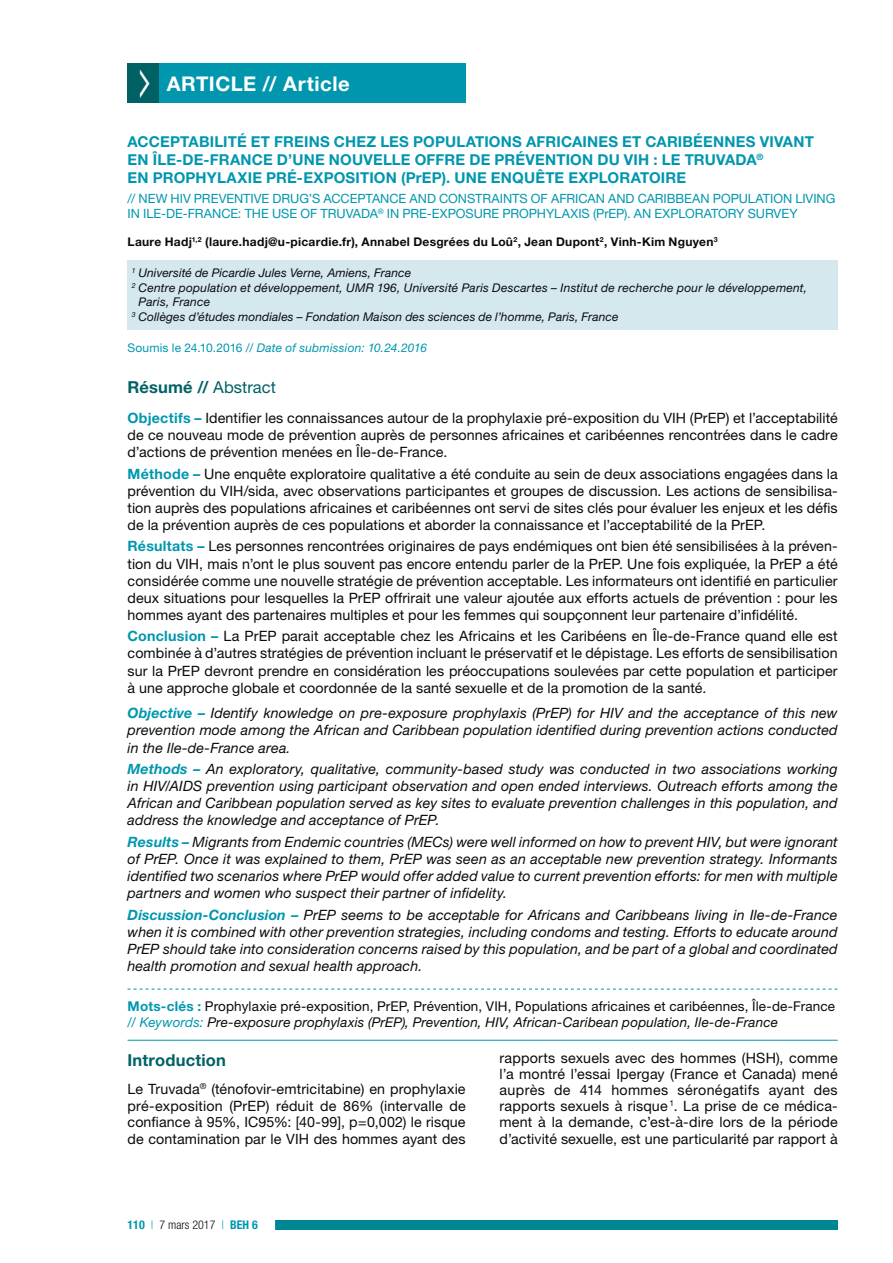
<style>
.page{position:relative;width:893px;height:1263px;background:#fff}
.page>*{position:absolute;margin:0;border:0;box-sizing:border-box;transform-origin:0 0}
.t1{font:700 20.25px "Helvetica Neue LT Std";letter-spacing:.025em;color:#fff}
.t2{font:700 16.5px "Helvetica Neue LT Std";letter-spacing:.01em;color:#006165}
.t3{font:700 15px/18px "Helvetica Neue LT Std";letter-spacing:.01em;color:#0097ae}
.t4{font:14.25px/17.1px "Helvetica Neue LT Std";letter-spacing:.005em;color:#090b0d;text-align:justify}
.t5{font:italic 14.25px/17.1px "Helvetica Neue LT Std";letter-spacing:.01em;color:#090b0d;text-align:justify}
.t6{font:13.5px/16.4px "Helvetica Neue LT Std";letter-spacing:.01em;color:#090b0d}
.t7{font:12.75px/15.3px "Helvetica Neue LT Std";letter-spacing:-.005em;color:#0097ae}
.t8{font:italic 12px "Helvetica Neue LT Std";letter-spacing:.01em;color:#090b0d}
.t9{font:700 12px "Helvetica Neue LT Std";letter-spacing:.025em;color:#090b0d}
.t10{font:italic 12px "Helvetica Neue LT Std";letter-spacing:.015em;color:#0097ae}
.t11{font:300 condensed 12px "Helvetica Neue LT Std";color:#090b0d}
.s1{font-style:normal}
.s2{font-weight:400}
.s3{font-weight:700;color:#0097ae}
.s4{font-style:italic;color:#0097ae}
.s5{font-style:italic}
.s6{color:#0097ae}
</style>
<div class="page">
<div style="left:242px;top:1221px;width:596px;height:9px;background:#008593"></div>
<div style="left:110px;top:1219px;width:165px;height:12px;background:#fff"></div>
<div style="left:159px;top:64px;width:307px;height:39px;background:#0097ae"></div>
<div style="left:128px;top:260px;width:710px;height:69px;background:#d4e8ee"></div>
<svg style="left:128px;top:989px;width:710px;height:1px"></svg>
<hr style="left:128px;top:1040px;width:710px;height:1px;background:#0097ae">
<div style="left:128px;top:64px;width:31px;height:39px;background:#006165"></div>
<h1 class="t1" style="left:167px;top:71px;width:184px">ARTICLE // Article</h1>
<p class="t3" style="left:128px;top:133px;width:688px">ACCEPTABILITÉ ET FREINS CHEZ LES POPULATIONS AFRICAINES ET CARIBÉENNES VIVANT<br>EN ÎLE-DE-FRANCE D’UNE NOUVELLE OFFRE DE PRÉVENTION DU VIH : LE TRUVADA<sup>®<br></sup>EN PROPHYLAXIE PRÉ-EXPOSITION (PrEP). UNE ENQUÊTE EXPLORATOIRE</p>
<p class="t7" style="left:128px;top:191px;width:709px">// NEW HIV PREVENTIVE DRUG’S ACCEPTANCE AND CONSTRAINTS OF AFRICAN AND CARIBBEAN POPULATION LIVING<br>IN ILE-DE-FRANCE: THE USE OF TRUVADA<sup>®</sup> IN PRE-EXPOSURE PROPHYLAXIS (PrEP). AN EXPLORATORY SURVEY</p>
<p class="t9" style="left:128px;top:234px;width:592px">Laure Hadj<sup>1,2</sup> (laure.hadj@u-picardie.fr), Annabel Desgrées du Loû<sup>2</sup>, Jean Dupont<sup>2</sup>, Vinh-Kim Nguyen<sup>3</sup></p>
<p class="t8" style="left:132px;top:266px;width:281px"><sup>1</sup> Université de Picardie Jules Verne, Amiens, France</p>
<p class="t8" style="left:132px;top:280px;width:677px"><sup>2</sup> Centre population et développement, UMR 196, Université Paris Descartes – Institut de recherche pour le développement,</p>
<p class="t8" style="left:139px;top:295px;width:73px">Paris, France</p>
<p class="t8" style="left:132px;top:309px;width:488px"><sup>3</sup> Collèges d’études mondiales – Fondation Maison des sciences de l’homme, Paris, France</p>
<p class="t10" style="left:128px;top:341px;width:301px"><span class="s1">Soumis le 24.10.2016 //</span> Date of submission: 10.24.2016</p>
<p class="t2" style="left:128px;top:377px;width:150px">Résumé // <span class="s2">Abstract</span></p>
<p class="t4" style="left:128px;top:409px;width:712px"><span class="s3">Objectifs –</span> Identifier les connaissances autour de la prophylaxie pré-exposition du VIH (PrEP) et l’acceptabilité de ce nouveau mode de prévention auprès de personnes africaines et caribéennes rencontrées dans le cadre d’actions de prévention menées en Île-de-France.</p>
<p class="t4" style="left:128px;top:465px;width:712px"><span class="s3">Méthode –</span> Une enquête exploratoire qualitative a été conduite au sein de deux associations engagées dans la prévention du VIH/sida, avec observations participantes et groupes de discussion. Les actions de sensibilisa&shy;tion auprès des populations africaines et caribéennes ont servi de sites clés pour évaluer les enjeux et les défis de la prévention auprès de ces populations et aborder la connaissance et l’acceptabilité de la PrEP.</p>
<p class="t4" style="left:128px;top:538px;width:712px"><span class="s3">Résultats –</span> Les personnes rencontrées originaires de pays endémiques ont bien été sensibilisées à la préven&shy;tion du VIH, mais n’ont le plus souvent pas encore entendu parler de la PrEP. Une fois expliquée, la PrEP a été considérée comme une nouvelle stratégie de prévention acceptable. Les informateurs ont identifié en particulier deux situations pour lesquelles la PrEP offrirait une valeur ajoutée aux efforts actuels de prévention : pour les hommes ayant des partenaires multiples et pour les femmes qui soupçonnent leur partenaire d’infidélité.</p>
<p class="t4" style="left:128px;top:627px;width:712px"><span class="s3">Conclusion –</span> La PrEP parait acceptable chez les Africains et les Caribéens en Île-de-France quand elle est combinée à d’autres stratégies de prévention incluant le préservatif et le dépistage. Les efforts de sensibilisation sur la PrEP devront prendre en considération les préoccupations soulevées par cette population et participer à une approche globale et coordonnée de la santé sexuelle et de la promotion de la santé.</p>
<p class="t5" style="left:128px;top:704px;width:712px"><span class="s3">Objective –</span> Identify knowledge on pre-exposure prophylaxis (PrEP) for HIV and the acceptance of this new prevention mode among the African and Caribbean population identified during prevention actions conducted in the Ile-de-France area.</p>
<p class="t5" style="left:128px;top:760px;width:712px"><span class="s3">Methods –</span> An exploratory, qualitative, community-based study was conducted in two associations working in HIV/AIDS prevention using participant observation and open ended interviews. Outreach efforts among the African and Caribbean population served as key sites to evaluate prevention challenges in this population, and address the knowledge and acceptance of PrEP.</p>
<p class="t5" style="left:128px;top:833px;width:712px"><span class="s3">Results –</span> Migrants from Endemic countries (MECs) were well informed on how to prevent HIV, but were ignorant of PrEP. Once it was explained to them, PrEP was seen as an acceptable new prevention strategy. Informants identified two scenarios where PrEP would offer added value to current prevention efforts: for men with multiple partners and women who suspect their partner of infidelity.</p>
<p class="t5" style="left:128px;top:906px;width:712px"><span class="s3">Discussion-Conclusion –</span> PrEP seems to be acceptable for Africans and Caribbeans living in Ile-de-France when it is combined with other prevention strategies, including condoms and testing. Efforts to educate around PrEP should take into consideration concerns raised by this population, and be part of a global and coordinated health promotion and sexual health approach.</p>
<p class="t6" style="left:128px;top:997px;width:709px"><span class="s3">Mots-clés :</span> Prophylaxie pré-exposition, PrEP, Prévention, VIH, Populations africaines et caribéennes, Île-de-France <span class="s4">// Keywords:</span> <span class="s5">Pre-exposure prophylaxis (PrEP), Prevention, HIV, African-Caribean population, Ile-de-France</span></p>
<p class="t2" style="left:128px;top:1050px;width:100px">Introduction</p>
<p class="t4" style="left:128px;top:1080px;width:340px;line-height:16.5px">Le Truvada<sup>®</sup> (ténofovir-emtricitabine) en prophylaxie pré-exposition (PrEP) réduit de 86% (intervalle de confiance à 95%, IC95%: [40-99], p=0,002) le risque de contamination par le VIH des hommes ayant des</p>
<p class="t4" style="left:500px;top:1050px;width:340px;line-height:15.8px">rapports sexuels avec des hommes (HSH), comme l’a montré l’essai Ipergay (France et Canada) mené auprès de 414 hommes séronégatifs ayant des rapports sexuels à risque <sup>1</sup>. La prise de ce médica&shy;ment à la demande, c’est-à-dire lors de la période</p>
<p class="t4" style="left:500px;top:1130px;width:340px">d’activité sexuelle, est une particularité par rapport à</p>
<p class="t11" style="left:128px;top:1218px;width:132px"><span class="s3">110</span> <span class="s6">|</span> 7 mars 2017 <span class="s6">|</span> <span class="s3">BEH 6</span></p>
</div>
